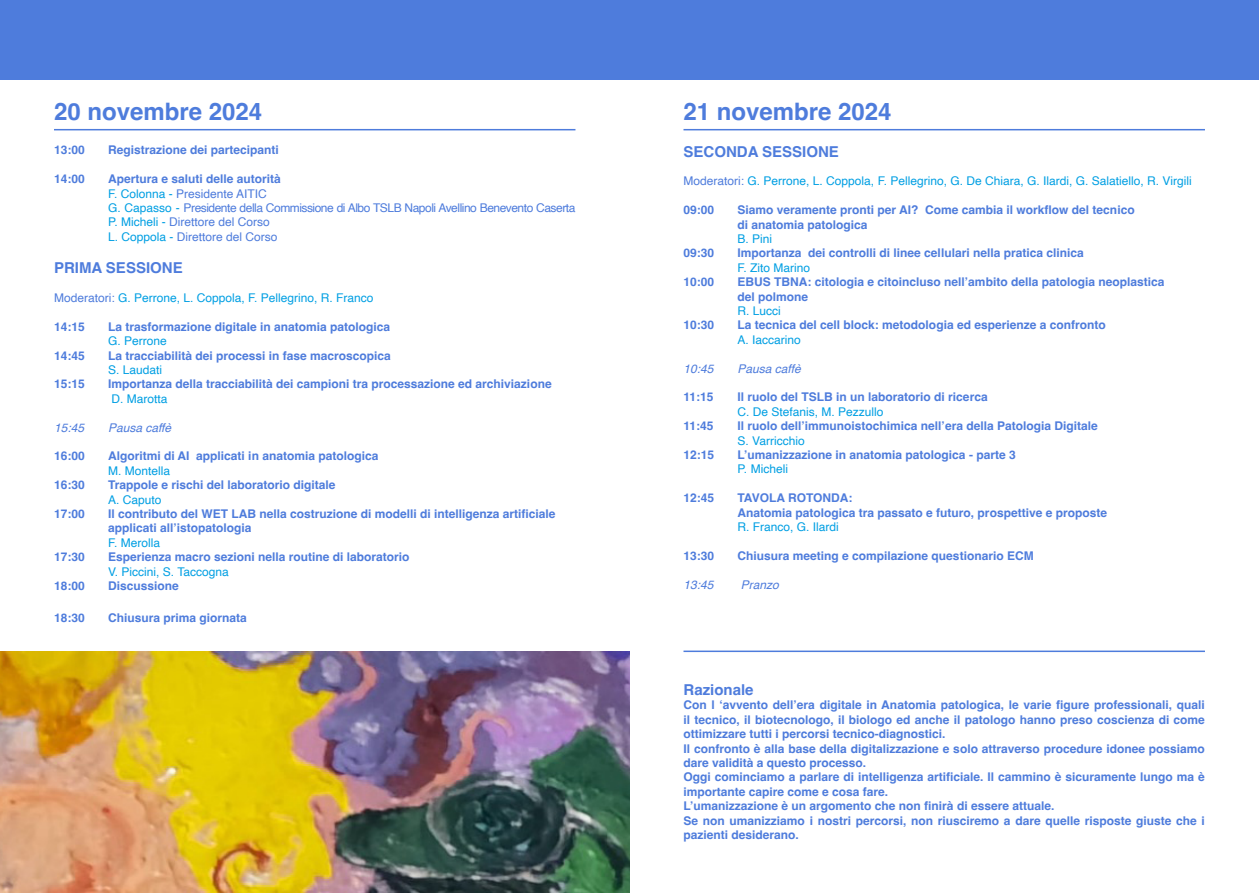
<style>
.page{position:relative;width:1259px;height:893px;background:#fff}
.page>*{position:absolute;margin:0;border:0;box-sizing:border-box;transform-origin:0 0}
.t1{font:700 24px "Helvetica";color:#4e7cdc}
.t2{font:700 15px "Helvetica";color:#4e7cdc}
.t3{font:700 12px/14.4px "Helvetica";color:#4e7cdc}
.t4{font:12px "Helvetica";color:#009fe3}
.t5{font:12px/14.4px "Helvetica";color:#4e7cdc}
.t6{font:italic 12px "Helvetica";color:#4e7cdc}
.s1{font-weight:700}
.s2{color:#009fe3}
.s3{color:#4e7cdc}
</style>
<div class="page">
<img style="left:0;top:651px;width:629px;height:242px">
<hr style="left:54px;top:129px;width:521px;height:1px;background:#4e7cdc">
<hr style="left:683px;top:129px;width:522px;height:1px;background:#4e7cdc">
<hr style="left:683px;top:651px;width:522px;height:1px;background:#4e7cdc">
<div style="left:0;top:0;width:1259px;height:80px;background:#4e7cdc"></div>
<h1 class="t1" style="left:54px;top:97px;width:210px">20 novembre 2024</h1>
<h1 class="t1" style="left:683px;top:97px;width:210px">21 novembre 2024</h1>
<p class="t3" style="left:54px;top:144px;width:32px">13:00</p>
<p class="t3" style="left:108px;top:144px;width:172px">Registrazione dei partecipanti</p>
<p class="t3" style="left:54px;top:173px;width:32px">14:00</p>
<p class="t5" style="left:108px;top:172px;width:469px"><span class="s1">Apertura e saluti delle autorità<br></span><span class="s2">F. Colonna -</span> Presidente AITIC<br><span class="s2">G. Capasso -</span> Presidente della Commissione di Albo TSLB Napoli Avellino Benevento Caserta <span class="s2">P. Micheli -</span> Direttore del Corso<br><span class="s2">L. Coppola -</span> Direttore del Corso</p>
<p class="t2" style="left:54px;top:259px;width:130px">PRIMA SESSIONE</p>
<p class="t4" style="left:54px;top:288px;width:321px"><span class="s3">Moderatori:</span> G. Perrone, L. Coppola, F. Pellegrino, R. Franco</p>
<p class="t3" style="left:54px;top:321px;width:32px">14:15</p>
<p class="t3" style="left:108px;top:321px;width:284px">La trasformazione digitale in anatomia patologica</p>
<p class="t4" style="left:108px;top:332px;width:60px">G. Perrone</p>
<p class="t3" style="left:54px;top:349px;width:32px">14:45</p>
<p class="t3" style="left:108px;top:349px;width:284px">La tracciabilità dei processi in fase macroscopica</p>
<p class="t4" style="left:108px;top:360px;width:56px">S. Laudati</p>
<p class="t3" style="left:54px;top:378px;width:32px">15:15</p>
<p class="t3" style="left:108px;top:378px;width:445px">Importanza della tracciabilità dei campioni tra processazione ed archiviazione</p>
<p class="t4" style="left:111px;top:389px;width:58px">D. Marotta</p>
<p class="t6" style="left:54px;top:418px;width:32px">15:45</p>
<p class="t6" style="left:108px;top:418px;width:65px">Pausa caffè</p>
<p class="t3" style="left:54px;top:450px;width:32px">16:00</p>
<p class="t3" style="left:108px;top:450px;width:272px">Algoritmi di AI applicati in anatomia patologica</p>
<p class="t4" style="left:108px;top:461px;width:64px">M. Montella</p>
<p class="t3" style="left:54px;top:479px;width:32px">16:30</p>
<p class="t3" style="left:108px;top:479px;width:229px">Trappole e rischi del laboratorio digitale</p>
<p class="t4" style="left:108px;top:490px;width:55px">A. Caputo</p>
<p class="t3" style="left:54px;top:508px;width:32px">17:00</p>
<p class="t3" style="left:108px;top:508px;width:449px">Il contributo del WET LAB nella costruzione di modelli di intelligenza artificiale applicati all’istopatologia</p>
<p class="t4" style="left:108px;top:533px;width:54px">F. Merolla</p>
<p class="t3" style="left:54px;top:551px;width:32px">17:30</p>
<p class="t3" style="left:108px;top:551px;width:303px">Esperienza macro sezioni nella routine di laboratorio</p>
<p class="t4" style="left:108px;top:562px;width:122px">V. Piccini, S. Taccogna</p>
<p class="t3" style="left:54px;top:580px;width:32px">18:00</p>
<p class="t3" style="left:108px;top:580px;width:72px">Discussione</p>
<p class="t3" style="left:54px;top:612px;width:32px">18:30</p>
<p class="t3" style="left:108px;top:612px;width:140px">Chiusura prima giornata</p>
<p class="t2" style="left:683px;top:142px;width:157px">SECONDA SESSIONE</p>
<p class="t4" style="left:683px;top:172px;width:509px"><span class="s3">Moderatori:</span> G. Perrone, L. Coppola, F. Pellegrino, G. De Chiara, G. Ilardi, G. Salatiello, R. Virgili</p>
<p class="t3" style="left:683px;top:204px;width:32px">09:00</p>
<p class="t3" style="left:737px;top:204px;width:399px">Siamo veramente pronti per AI? Come cambia il workflow del tecnico di anatomia patologica</p>
<p class="t4" style="left:737px;top:230px;width:36px">B. Pini</p>
<p class="t3" style="left:683px;top:247px;width:32px">09:30</p>
<p class="t3" style="left:737px;top:247px;width:348px">Importanza dei controlli di linee cellulari nella pratica clinica</p>
<p class="t4" style="left:737px;top:258px;width:74px">F. Zito Marino</p>
<p class="t3" style="left:683px;top:276px;width:32px">10:00</p>
<p class="t3" style="left:737px;top:276px;width:428px">EBUS TBNA: citologia e citoincluso nell’ambito della patologia neoplastica del polmone</p>
<p class="t4" style="left:737px;top:302px;width:45px">R. Lucci</p>
<p class="t3" style="left:683px;top:319px;width:32px">10:30</p>
<p class="t3" style="left:737px;top:319px;width:370px">La tecnica del cell block: metodologia ed esperienze a confronto</p>
<p class="t4" style="left:737px;top:330px;width:65px">A. Iaccarino</p>
<p class="t6" style="left:683px;top:359px;width:32px">10:45</p>
<p class="t6" style="left:737px;top:359px;width:65px">Pausa caffè</p>
<p class="t3" style="left:683px;top:391px;width:32px">11:15</p>
<p class="t3" style="left:737px;top:391px;width:252px">Il ruolo del TSLB in un laboratorio di ricerca</p>
<p class="t4" style="left:737px;top:402px;width:148px">C. De Stefanis, M. Pezzullo</p>
<p class="t3" style="left:683px;top:420px;width:32px">11:45</p>
<p class="t3" style="left:737px;top:420px;width:362px">Il ruolo dell’immunoistochimica nell’era della Patologia Digitale</p>
<p class="t4" style="left:737px;top:431px;width:69px">S. Varricchio</p>
<p class="t3" style="left:683px;top:449px;width:32px">12:15</p>
<p class="t3" style="left:737px;top:449px;width:280px">L’umanizzazione in anatomia patologica - parte 3</p>
<p class="t4" style="left:737px;top:460px;width:52px">P. Micheli</p>
<p class="t3" style="left:683px;top:492px;width:32px">12:45</p>
<p class="t3" style="left:737px;top:492px;width:371px">TAVOLA ROTONDA:<br>Anatomia patologica tra passato e futuro, prospettive e proposte</p>
<p class="t4" style="left:737px;top:518px;width:103px">R. Franco, G. Ilardi</p>
<p class="t3" style="left:683px;top:550px;width:32px">13:30</p>
<p class="t3" style="left:737px;top:550px;width:298px">Chiusura meeting e compilazione questionario ECM</p>
<p class="t6" style="left:683px;top:575px;width:32px">13:45</p>
<p class="t6" style="left:741px;top:575px;width:40px">Pranzo</p>
<p class="t2" style="left:683px;top:680px;width:72px">Razionale</p>
<p class="t3" style="left:683px;top:699px;width:523px">Con l ‘avvento dell’era digitale in Anatomia patologica, le varie figure professionali, quali il tecnico, il biotecnologo, il biologo ed anche il patologo hanno preso coscienza di come ottimizzare tutti i percorsi tecnico-diagnostici.<br>Il confronto è alla base della digitalizzazione e solo attraverso procedure idonee possiamo dare validità a questo processo.<br>Oggi cominciamo a parlare di intelligenza artificiale. Il cammino è sicuramente lungo ma è importante capire come e cosa fare.<br>L’umanizzazione è un argomento che non finirà di essere attuale.<br>Se non umanizziamo i nostri percorsi, non riusciremo a dare quelle risposte giuste che i pazienti desiderano.</p>
</div>
